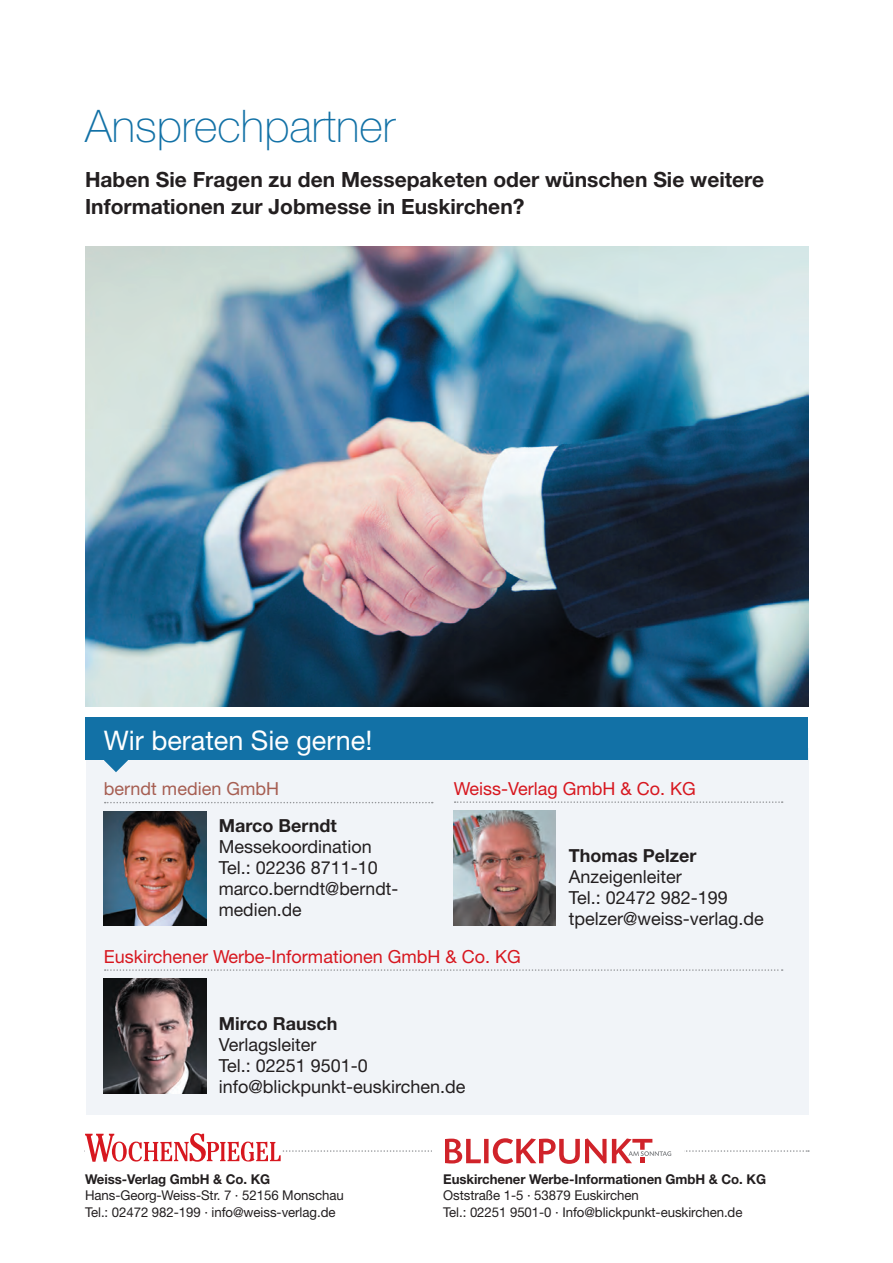
<style>
.page{position:relative;width:893px;height:1263px;background:#fff}
.page>*{position:absolute;margin:0;border:0;box-sizing:border-box;transform-origin:0 0}
.t1{font:100 45px "Helvetica Neue";color:#1271a6}
.t2{font:27px "Helvetica Neue";color:#fff}
.t3{font:700 21px/27px "Helvetica Neue";color:#231f20}
.t4{font:18px/21px "Helvetica Neue";color:#231f20}
.t5{font:18px "Helvetica Neue";color:#d7171f}
.t6{font:700 18px "Helvetica Neue";color:#231f20}
.t7{font:18px "Helvetica Neue";color:#a65e52}
.t8{font:13.5px/16.2px "Helvetica Neue";letter-spacing:-.005em;color:#231f20}
.t9{font:700 13.5px "Helvetica Neue";letter-spacing:-.005em;color:#231f20}
</style>
<div class="page">
<div style="left:86px;top:748px;width:723px;height:366px;background:#f1f4f8"></div>
<div style="left:85px;top:718px;width:723px;height:42px;background:#1271a6"></div>
<svg style="left:104px;top:760px;width:24px;height:12px"></svg>
<svg style="left:105px;top:802px;width:328px;height:1px"></svg>
<img style="left:104px;top:811px;width:102px;height:114px">
<svg style="left:455px;top:801px;width:328px;height:2px"></svg>
<svg style="left:105px;top:969px;width:678px;height:2px"></svg>
<img style="left:104px;top:978px;width:102px;height:115px">
<img style="left:85px;top:247px;width:724px;height:460px">
<svg style="left:85px;top:1133px;width:724px;height:31px"></svg>
<img style="left:454px;top:811px;width:102px;height:114px">
<h1 class="t1" style="left:85px;top:100px;width:312px">Ansprechpartner</h1>
<p class="t3" style="left:85px;top:165px;width:681px">Haben Sie Fragen zu den Messepaketen oder wünschen Sie weitere<br>Informationen zur Jobmesse in Euskirchen?</p>
<h2 class="t2" style="left:104px;top:724px;width:270px">Wir beraten Sie gerne!</h2>
<p class="t7" style="left:104px;top:778px;width:177px">berndt medien GmbH</p>
<p class="t6" style="left:219px;top:815px;width:120px">Marco Berndt</p>
<p class="t4" style="left:219px;top:836px;width:181px">Messekoordination<br>Tel.: 02236 8711-10 marco.berndt@berndt&shy;medien.de</p>
<p class="t5" style="left:454px;top:778px;width:244px">Weiss-Verlag GmbH &amp; Co. KG</p>
<p class="t6" style="left:569px;top:844px;width:129px">Thomas Pelzer</p>
<p class="t4" style="left:569px;top:866px;width:197px">Anzeigenleiter<br>Tel.: 02472 982-199 tpelzer@weiss-verlag.de</p>
<p class="t5" style="left:104px;top:946px;width:418px">Euskirchener Werbe-Informationen GmbH &amp; Co. KG</p>
<p class="t6" style="left:219px;top:1012px;width:120px">Mirco Rausch</p>
<p class="t4" style="left:219px;top:1034px;width:248px">Verlagsleiter<br>Tel.: 02251 9501-0 info@blickpunkt-euskirchen.de</p>
<p class="t9" style="left:85px;top:1171px;width:187px">Weiss-Verlag GmbH &amp; Co. KG</p>
<p class="t8" style="left:85px;top:1187px;width:260px">Hans-Georg-Weiss-Str. 7 · 52156 Monschau<br>Tel.: 02472 982-199 · info@weiss-verlag.de</p>
<p class="t9" style="left:443px;top:1171px;width:324px">Euskirchener Werbe-Informationen GmbH &amp; Co. KG</p>
<p class="t8" style="left:443px;top:1187px;width:301px">Oststraße 1-5 · 53879 Euskirchen<br>Tel.: 02251 9501-0 · Info@blickpunkt-euskirchen.de</p>
</div>
